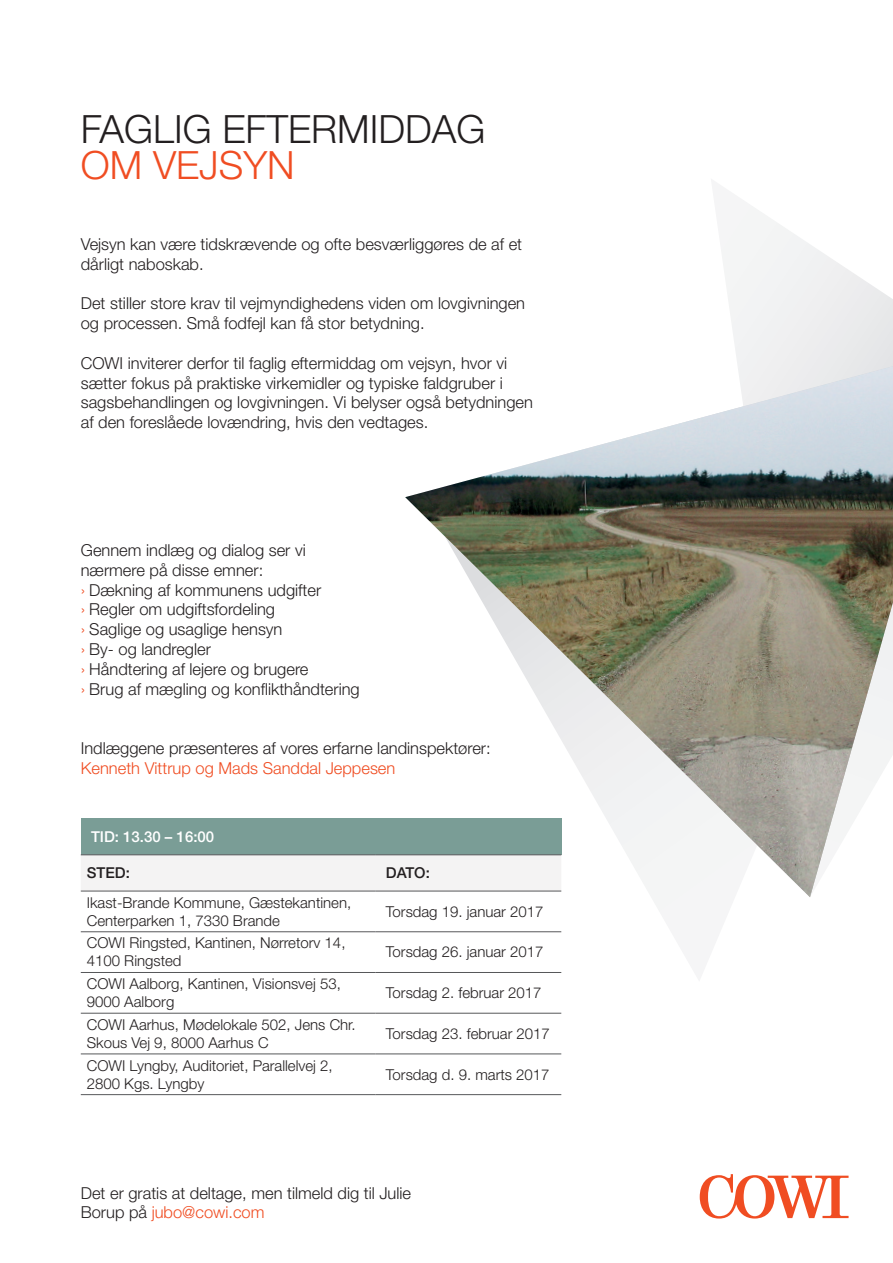
<style>
.page{position:relative;width:893px;height:1263px;background:#fff}
.page>*{position:absolute;margin:0;border:0;box-sizing:border-box;transform-origin:0 0}
.Cover_Headline{font:300 39px "Helvetica Neue LT Std";color:#231f20}
.Cover_Headline-2{font:300 39px "Helvetica Neue LT Std";color:#f04d22}
.Back_Body_text{font:300 16.5px/19.8px "Helvetica Neue LT Std";color:#231f20}
.Cover_Sub-heading{font:300 16.5px/19.8px "Helvetica Neue LT Std";color:#231f20}
.Back_Body_text_highl{font:300 16.5px "Helvetica Neue LT Std";color:#f04d22}
.Table_Body_text_Righ{font:300 15px/18px "Helvetica Neue LT Std";color:#231f20}
.Table_Headline_Right{font:500 15px "Helvetica Neue LT Std";color:#fff}
.Table_Headline_Left{font:500 15px "Helvetica Neue LT Std";color:#231f20}
.Table_Headline_Right-2{font:500 15px "Helvetica Neue LT Std";color:#231f20}
.s1{color:#f04d22}
</style>
<div class="page">
<svg style="left:700px;top:1174px;width:148px;height:44px"></svg>
<div style="left:81px;top:819px;width:480px;height:36px;background:#7a9d96"></div>
<div style="left:81px;top:855px;width:324px;height:36px;background:#f4f3f3"></div>
<hr style="left:81px;top:1054px;width:295px;height:1px;background:#57585a">
<hr style="left:376px;top:1054px;width:185px;height:1px;background:#57585a">
<hr style="left:81px;top:1094px;width:295px;height:1px;background:#57585a">
<hr style="left:376px;top:1094px;width:185px;height:1px;background:#57585a">
<hr style="left:81px;top:854px;width:295px;height:1px;background:#57585a">
<hr style="left:376px;top:854px;width:185px;height:1px;background:#57585a">
<hr style="left:81px;top:891px;width:295px;height:1px;background:#57585a">
<hr style="left:376px;top:891px;width:185px;height:1px;background:#57585a">
<hr style="left:81px;top:931px;width:295px;height:1px;background:#57585a">
<hr style="left:376px;top:931px;width:185px;height:1px;background:#57585a">
<hr style="left:81px;top:972px;width:295px;height:1px;background:#57585a">
<hr style="left:376px;top:972px;width:185px;height:1px;background:#57585a">
<hr style="left:81px;top:1013px;width:295px;height:1px;background:#57585a">
<hr style="left:376px;top:1013px;width:185px;height:1px;background:#57585a">
<svg style="left:721px;top:206px;width:172px;height:160px"></svg>
<img style="left:405px;top:366px;width:488px;height:531px">
<p class="Cover_Headline" style="left:81px;top:106px;width:406px">FAGLIG EFTERMIDDAG</p>
<p class="Cover_Headline-2" style="left:81px;top:142px;width:215px">OM VEJSYN</p>
<p class="Back_Body_text" style="left:81px;top:234px;width:443px">Vejsyn kan være tidskrævende og ofte besværliggøres de af et dårligt naboskab.</p>
<p class="Back_Body_text" style="left:81px;top:293px;width:446px">Det stiller store krav til vejmyndighedens viden om lovgivningen og processen. Små fodfejl kan få stor betydning.</p>
<p class="Back_Body_text" style="left:81px;top:353px;width:454px">COWI inviterer derfor til faglig eftermiddag om vejsyn, hvor vi sætter fokus på praktiske virkemidler og typiske faldgruber i sagsbehandlingen og lovgivningen. Vi belyser også betydningen af den foreslåede lovændring, hvis den vedtages.</p>
<p class="Cover_Sub-heading" style="left:81px;top:540px;width:226px">Gennem indlæg og dialog ser vi nærmere på disse emner:</p>
<p class="Back_Body_text" style="left:81px;top:579px;width:242px"><span class="s1">›</span> Dækning af kommunens udgifter</p>
<p class="Back_Body_text" style="left:81px;top:599px;width:196px"><span class="s1">›</span> Regler om udgiftsfordeling</p>
<p class="Back_Body_text" style="left:81px;top:619px;width:203px"><span class="s1">›</span> Saglige og usaglige hensyn</p>
<p class="Back_Body_text" style="left:81px;top:639px;width:132px"><span class="s1">›</span> By- og landregler</p>
<p class="Back_Body_text" style="left:81px;top:659px;width:229px"><span class="s1">›</span> Håndtering af lejere og brugere</p>
<p class="Back_Body_text" style="left:81px;top:678px;width:280px"><span class="s1">›</span> Brug af mægling og konflikthåndtering</p>
<p class="Back_Body_text" style="left:81px;top:738px;width:411px">Indlæggene præsenteres af vores erfarne landinspektører:</p>
<p class="Back_Body_text_highl" style="left:81px;top:758px;width:316px">Kenneth Vittrup og Mads Sanddal Jeppesen</p>
<p class="Table_Headline_Right" style="left:91px;top:828px;width:125px">TID: 13.30 – 16:00</p>
<p class="Table_Headline_Left" style="left:87px;top:864px;width:45px">STED:</p>
<p class="Table_Headline_Right-2" style="left:386px;top:864px;width:45px">DATO:</p>
<p class="Table_Body_text_Righ" style="left:87px;top:893px;width:266px">Ikast-Brande Kommune, Gæstekantinen,<br>Centerparken 1, 7330 Brande</p>
<p class="Table_Body_text_Righ" style="left:386px;top:902px;width:159px">Torsdag 19. januar 2017</p>
<p class="Table_Body_text_Righ" style="left:87px;top:934px;width:260px">COWI Ringsted, Kantinen, Nørretorv 14,<br>4100 Ringsted</p>
<p class="Table_Body_text_Righ" style="left:386px;top:943px;width:159px">Torsdag 26. januar 2017</p>
<p class="Table_Body_text_Righ" style="left:87px;top:974px;width:256px">COWI Aalborg, Kantinen, Visionsvej 53,<br>9000 Aalborg</p>
<p class="Table_Body_text_Righ" style="left:386px;top:983px;width:157px">Torsdag 2. februar 2017</p>
<p class="Table_Body_text_Righ" style="left:87px;top:1015px;width:270px">COWI Aarhus, Mødelokale 502, Jens Chr.<br>Skous Vej 9, 8000 Aarhus C</p>
<p class="Table_Body_text_Righ" style="left:386px;top:1024px;width:165px">Torsdag 23. februar 2017</p>
<p class="Table_Body_text_Righ" style="left:87px;top:1056px;width:247px">COWI Lyngby, Auditoriet, Parallelvej 2,<br>2800 Kgs. Lyngby</p>
<p class="Table_Body_text_Righ" style="left:386px;top:1065px;width:165px">Torsdag d. 9. marts 2017</p>
<p class="Back_Body_text" style="left:81px;top:1182px;width:332px">Det er gratis at deltage, men tilmeld dig til Julie<br>Borup på <span class="s1">jubo@cowi.com</span></p>
</div>
